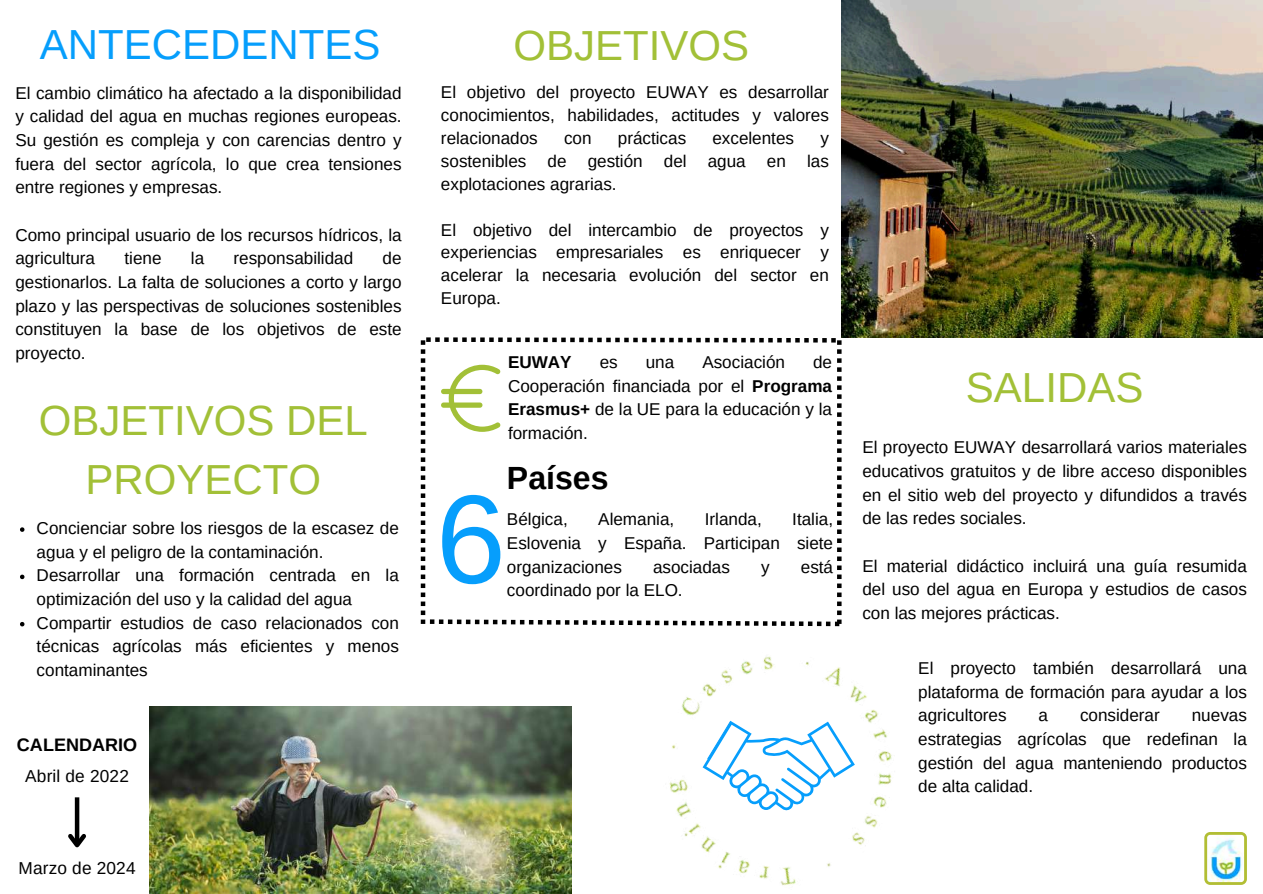
<style>
.page{position:relative;width:1263px;height:894px;background:#fff}
.page>*{position:absolute;margin:0;border:0;box-sizing:border-box;transform-origin:0 0}
.t1{font:126px "Arimo";color:#069efc}
.t2{font:42px/58.5px "Arimo";color:#a2c037;text-align:center}
.t3{font:42px "Arimo";color:#069efc}
.t4{font:700 32.1px "Arimo";color:#000}
.t5{font:700 18px "Arimo";color:#000}
.t6{font:17.25px "Arimo";letter-spacing:.01em;color:#000}
.t7{font:17.1px/23.7px "Arimo";color:#000;text-align:justify}
.t8{font:700 17.1px "Arimo";color:#000}
.s1{font-weight:700}
</style>
<div class="page">
<img style="left:150px;top:706px;width:421px;height:187px">
<img style="left:842px;top:0;width:420px;height:338px">
<hr style="left:75px;top:797px;width:4px;height:47px;background:#000">
<svg style="left:68px;top:829px;width:18px;height:19px"></svg>
<img style="left:669px;top:601px;width:223px;height:285px">
<svg style="left:703px;top:720px;width:151px;height:90px"></svg>
<svg style="left:20px;top:527px;width:4px;height:4px"></svg>
<svg style="left:20px;top:574px;width:4px;height:5px"></svg>
<svg style="left:20px;top:622px;width:4px;height:4px"></svg>
<svg style="left:1204px;top:832px;width:43px;height:52px"></svg>
<svg style="left:421px;top:337px;width:420px;height:289px"></svg>
<h2 class="t3" style="left:40px;top:21px;width:342px">ANTECEDENTES</h2>
<p class="t7" style="left:15px;top:81px;width:388px">El cambio climático ha afectado a la disponibilidad y calidad del agua en muchas regiones europeas.<br>Su gestión es compleja y con carencias dentro y fuera del sector agrícola, lo que crea tensiones entre regiones y empresas.</p>
<p class="t7" style="left:15px;top:223px;width:388px">Como principal usuario de los recursos hídricos, la agricultura</p>
<p class="t7" style="left:15px;top:246px;width:388px;text-indent:367px">de gestionarlos. La falta de soluciones a corto y largo plazo y las perspectivas de soluciones sostenibles constituyen la base de los objetivos de este proyecto.</p>
<p class="t7" style="left:124px;top:246px;width:39px">tiene</p>
<p class="t7" style="left:191px;top:246px;width:15px">la</p>
<p class="t7" style="left:234px;top:246px;width:121px">responsabilidad</p>
<h2 class="t2" style="left:39px;top:391px;width:331px">OBJETIVOS DEL<br>PROYECTO</h2>
<p class="t7" style="left:37px;top:516px;width:364px;text-align:left">Concienciar sobre los riesgos de la escasez de agua y el peligro de la contaminación.<br>Desarrollar una formación centrada en la optimización del uso y la calidad del agua Compartir estudios de caso relacionados con técnicas agrícolas más eficientes y menos contaminantes</p>
<p class="t5" style="left:17px;top:734px;width:122px">CALENDARIO</p>
<p class="t6" style="left:25px;top:766px;width:105px">Abril de 2022</p>
<p class="t6" style="left:19px;top:858px;width:119px">Marzo de 2024</p>
<h2 class="t2" style="left:514px;top:16px;width:237px">OBJETIVOS</h2>
<p class="t7" style="left:441px;top:80px;width:389px;line-height:23px">El objetivo del proyecto EUWAY es desarrollar conocimientos, habilidades, actitudes y valores relacionados</p>
<p class="t7" style="left:564px;top:126px;width:29px">con</p>
<p class="t7" style="left:618px;top:126px;width:70px">prácticas</p>
<p class="t7" style="left:712px;top:126px;width:83px">excelentes</p>
<p class="t7" style="left:441px;top:126px;width:389px;line-height:23px;text-indent:379px">y sostenibles de gestión del agua en las explotaciones agrarias.</p>
<p class="t7" style="left:441px;top:218px;width:389px;line-height:23px">El objetivo del intercambio de proyectos y experiencias empresariales es enriquecer y acelerar la necesaria evolución del sector en Europa.</p>
<p class="t8" style="left:508px;top:352px;width:65px">EUWAY</p>
<p class="t7" style="left:600px;top:350px;width:20px">es</p>
<p class="t7" style="left:646px;top:350px;width:30px">una</p>
<p class="t7" style="left:702px;top:350px;width:84px">Asociación</p>
<p class="t7" style="left:508px;top:350px;width:326px;text-indent:305px">de Cooperación financiada por el <span class="s1">Programa Erasmus+</span> de la UE para la educación y la formación.</p>
<h3 class="t4" style="left:507px;top:460px;width:103px">Países</h3>
<p class="t7" style="left:507px;top:507px;width:62px">Bélgica,</p>
<p class="t7" style="left:598px;top:507px;width:77px">Alemania,</p>
<p class="t7" style="left:705px;top:507px;width:58px">Irlanda,</p>
<h1 class="t1" style="left:436px;top:468px;width:72px">6</h1>
<p class="t7" style="left:507px;top:507px;width:328px;text-indent:285px">Italia, Eslovenia y España. Participan siete organizaciones</p>
<p class="t7" style="left:653px;top:554px;width:78px">asociadas</p>
<p class="t7" style="left:761px;top:554px;width:10px">y</p>
<p class="t7" style="left:801px;top:554px;width:34px">está</p>
<p class="t7" style="left:507px;top:578px;width:177px">coordinado por la ELO.</p>
<h2 class="t2" style="left:966px;top:358px;width:179px">SALIDAS</h2>
<p class="t7" style="left:862px;top:435px;width:386px">El proyecto EUWAY desarrollará varios materiales educativos gratuitos y de libre acceso disponibles en el sitio web del proyecto y difundidos a través de las redes sociales.</p>
<p class="t7" style="left:862px;top:553px;width:386px">El material didáctico incluirá una guía resumida del uso del agua en Europa y estudios de casos con las mejores prácticas.</p>
<p class="t7" style="left:918px;top:656px;width:330px">El proyecto también desarrollará una plataforma de formación para ayudar a los agricultores</p>
<p class="t7" style="left:1038px;top:703px;width:11px">a</p>
<p class="t7" style="left:1080px;top:703px;width:81px">considerar</p>
<p class="t7" style="left:918px;top:703px;width:330px;text-indent:274px">nuevas estrategias agrícolas que redefinan la gestión del agua manteniendo productos de alta calidad.</p>
</div>
